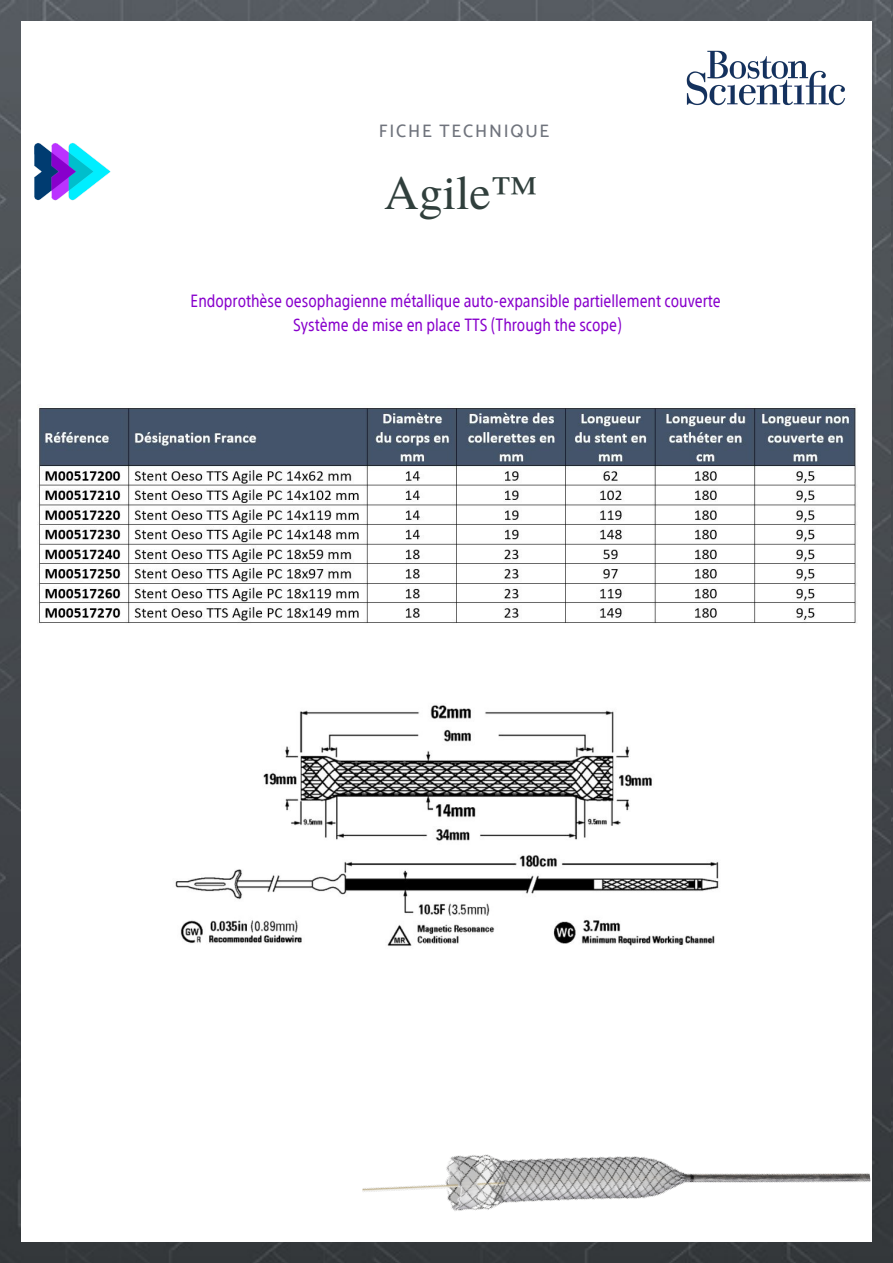
<style>
.page{position:relative;width:893px;height:1263px;background:#fff}
.page>*{position:absolute;margin:0;border:0;box-sizing:border-box;transform-origin:0 0}
.t1{font:48px "Te X Gyre Termes";color:#303f3c}
.t2{font:500 18px "Catamaran";letter-spacing:.1em;color:#70747d}
.t3{font:condensed 17.25px/23.6px "SST";color:#80c;text-align:center}
</style>
<div class="page">
<img style="left:0;top:0;width:891px;height:1263px">
<div style="left:21px;top:21px;width:851px;height:1221px;background:#fff"></div>
<img style="left:34px;top:143px;width:77px;height:58px">
<img style="left:686px;top:50px;width:160px;height:55px">
<img style="left:362px;top:1154px;width:510px;height:109px">
<img style="left:39px;top:406px;width:818px;height:217px">
<img style="left:175px;top:705px;width:544px;height:241px">
<p class="t2" style="left:379px;top:120px;width:172px">FICHE TECHNIQUE</p>
<h1 class="t1" style="left:384px;top:158px;width:155px">Agile™</h1>
<p class="t3" style="left:191px;top:288px;width:532px">Endoprothèse oesophagienne métallique auto-expansible partiellement couverte<br>Système de mise en place TTS (Through the scope)</p>
</div>
